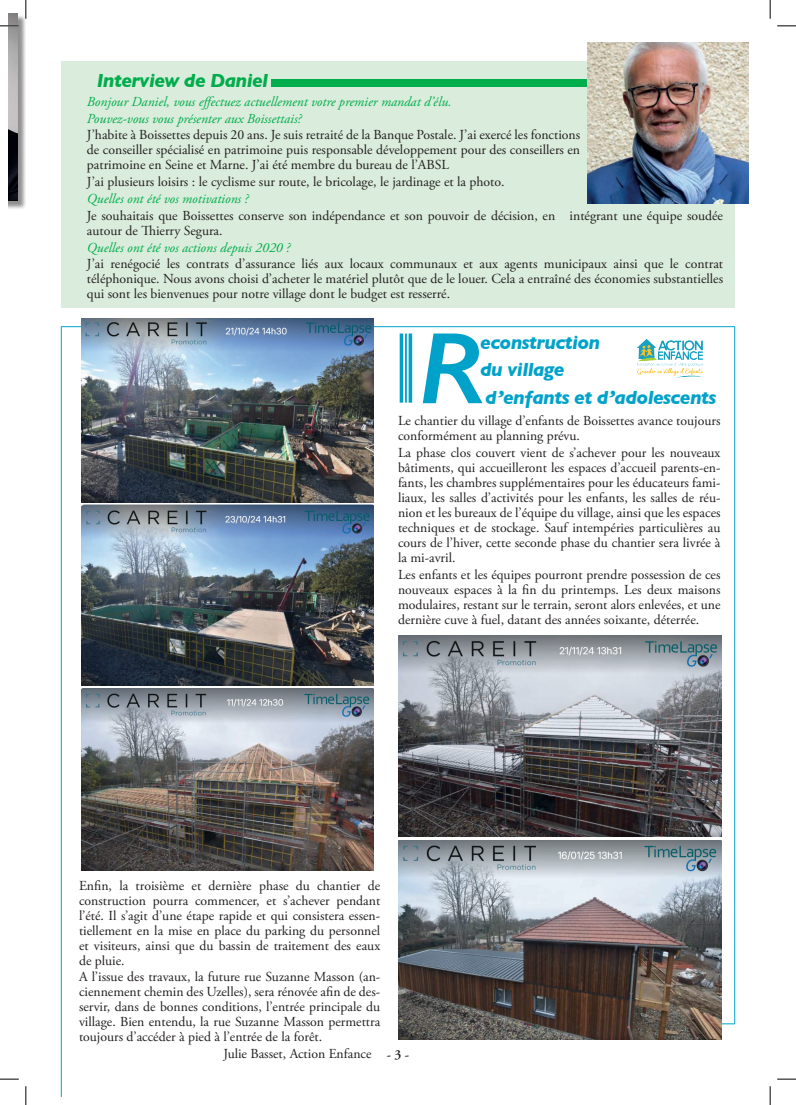
<style>
.page{position:relative;width:796px;height:1105px;background:#fff}
.page>*{position:absolute;margin:0;border:0;box-sizing:border-box;transform-origin:0 0}
.t1{font:italic 600 102.12px "Gill Sans";color:#00a2ca;scale:1.1 1}
.t2{font:italic 700 19.38px/27.5px "Gill Sans";letter-spacing:-.03em;color:#00a2ca}
.t3{font:italic 700 19.38px "Gill Sans";letter-spacing:-.03em;color:#00ad4c}
.t4{font:13.75px/15px "Adobe Garamond Pro";color:#231f20;text-align:justify}
.t5{font:italic 13.75px/16.8px "Adobe Garamond Pro";color:#00ad4c}
.t6{font:600 13.75px "Adobe Garamond Pro";color:#231f20}
</style>
<div class="page">
<hr style="left:619px;top:1023px;width:115px;height:1px;background:#00a2ca">
<hr style="left:61px;top:326px;width:673px;height:1px;background:#00a2ca">
<div style="left:61px;top:61px;width:673px;height:247px;background:#daecdb"></div>
<div style="left:8px;top:14px;width:18px;height:196px;background:#231f20;opacity:.5"></div>
<img style="left:8px;top:13px;width:9px;height:188px">
<div style="left:271px;top:79px;width:355px;height:7px;background:#00ad4c"></div>
<img style="left:588px;top:43px;width:161px;height:160px">
<img style="left:82px;top:318px;width:291px;height:184px">
<img style="left:82px;top:504px;width:291px;height:181px">
<img style="left:82px;top:688px;width:291px;height:182px">
<img style="left:398px;top:635px;width:323px;height:201px">
<img style="left:398px;top:840px;width:323px;height:199px">
<hr style="left:61px;top:326px;width:1px;height:770px;background:#00a2ca">
<hr style="left:734px;top:326px;width:1px;height:697px;background:#00a2ca">
<img style="left:637px;top:339px;width:67px;height:39px">
<svg style="left:408px;top:333px;width:4px;height:69px"></svg>
<hr style="left:405px;top:333px;width:2px;height:69px;background:#00a2ca">
<hr style="left:400px;top:333px;width:3px;height:69px;background:#00a2ca">
<svg style="left:0;top:25px;width:19px;height:2px"></svg>
<svg style="left:777px;top:25px;width:19px;height:2px"></svg>
<svg style="left:0;top:1078px;width:19px;height:1px"></svg>
<svg style="left:777px;top:1078px;width:19px;height:1px"></svg>
<svg style="left:25px;top:0;width:2px;height:19px"></svg>
<svg style="left:25px;top:1086px;width:2px;height:18px"></svg>
<svg style="left:770px;top:0;width:1px;height:19px"></svg>
<svg style="left:770px;top:1086px;width:1px;height:18px"></svg>
<h2 class="t3" style="left:97px;top:69px;width:173px">Interview de Daniel</h2>
<p class="t5" style="left:87px;top:93px;width:366px">Bonjour Daniel, vous effectuez actuellement votre premier mandat d’élu.<br>Pouvez-vous vous présenter aux Boissettais?</p>
<p class="t4" style="left:87px;top:128px;width:495px">J’habite à Boissettes depuis 20 ans. Je suis retraité de la Banque Postale. J’ai exercé les fonctions de conseiller spécialisé en patrimoine puis responsable développement pour des conseillers en patrimoine en Seine et Marne. J’ai été membre du bureau de l’ABSL</p>
<p class="t4" style="left:87px;top:175px;width:419px">J’ai plusieurs loisirs : le cyclisme sur route, le bricolage, le jardinage et la photo.</p>
<p class="t5" style="left:87px;top:191px;width:163px">Quelles ont été vos motivations ?</p>
<p class="t4" style="left:87px;top:208px;width:637px">Je souhaitais que Boissettes conserve son indépendance et son pouvoir de décision, en intégrant une équipe soudée autour de Thierry Segura.</p>
<p class="t5" style="left:87px;top:239px;width:205px">Quelles ont été vos actions depuis 2020 ?</p>
<p class="t4" style="left:87px;top:257px;width:638px">J’ai renégocié les contrats d’assurance liés aux locaux communaux et aux agents municipaux ainsi que le contrat téléphonique. Nous avons choisi d’acheter le matériel plutôt que de le louer. Cela a entraîné des économies substantielles qui sont les bienvenues pour notre village dont le budget est resserré.</p>
<h1 class="t1" style="left:416px;top:307px;width:65px">R</h1>
<h2 class="t2" style="left:480px;top:328px;width:238px">econstruction<br>du village<br>d’enfants et d’adolescents</h2>
<p class="t4" style="left:398px;top:414px;width:324px">Le chantier du village d’enfants de Boissettes avance toujours conformément au planning prévu.</p>
<p class="t4" style="left:398px;top:445px;width:324px">La phase clos couvert vient de s’achever pour les nouveaux bâtiments, qui accueilleront les espaces d’accueil parents-en&shy;fants, les chambres supplémentaires pour les éducateurs fami&shy;liaux, les salles d’activités pour les enfants, les salles de réu&shy;nion et les bureaux de l’équipe du village, ainsi que les espaces techniques et de stockage. Sauf intempéries particulières au cours de l’hiver, cette seconde phase du chantier sera livrée à la mi-avril.</p>
<p class="t4" style="left:398px;top:567px;width:324px">Les enfants et les équipes pourront prendre possession de ces nouveaux espaces à la fin du printemps. Les deux maisons modulaires, restant sur le terrain, seront alors enlevées, et une dernière cuve à fuel, datant des années soixante, déterrée.</p>
<p class="t4" style="left:79px;top:877px;width:303px">Enfin, la troisième et dernière phase du chantier de construction pourra commencer, et s’achever pendant l’été. Il s’agit d’une étape rapide et qui consistera essen&shy;tiellement en la mise en place du parking du personnel et visiteurs, ainsi que du bassin de traitement des eaux de pluie.</p>
<p class="t4" style="left:79px;top:969px;width:303px">A l’issue des travaux, la future rue Suzanne Masson (an&shy;ciennement chemin des Uzelles), sera rénovée afin de des&shy;servir, dans de bonnes conditions, l’entrée principale du village. Bien entendu, la rue Suzanne Masson permettra toujours d’accéder à pied à l’entrée de la forêt.</p>
<p class="t4" style="left:223px;top:1046px;width:150px">Julie Basset, Action Enfance</p>
<p class="t6" style="left:387px;top:1046px;width:24px">- 3 -</p>
</div>
